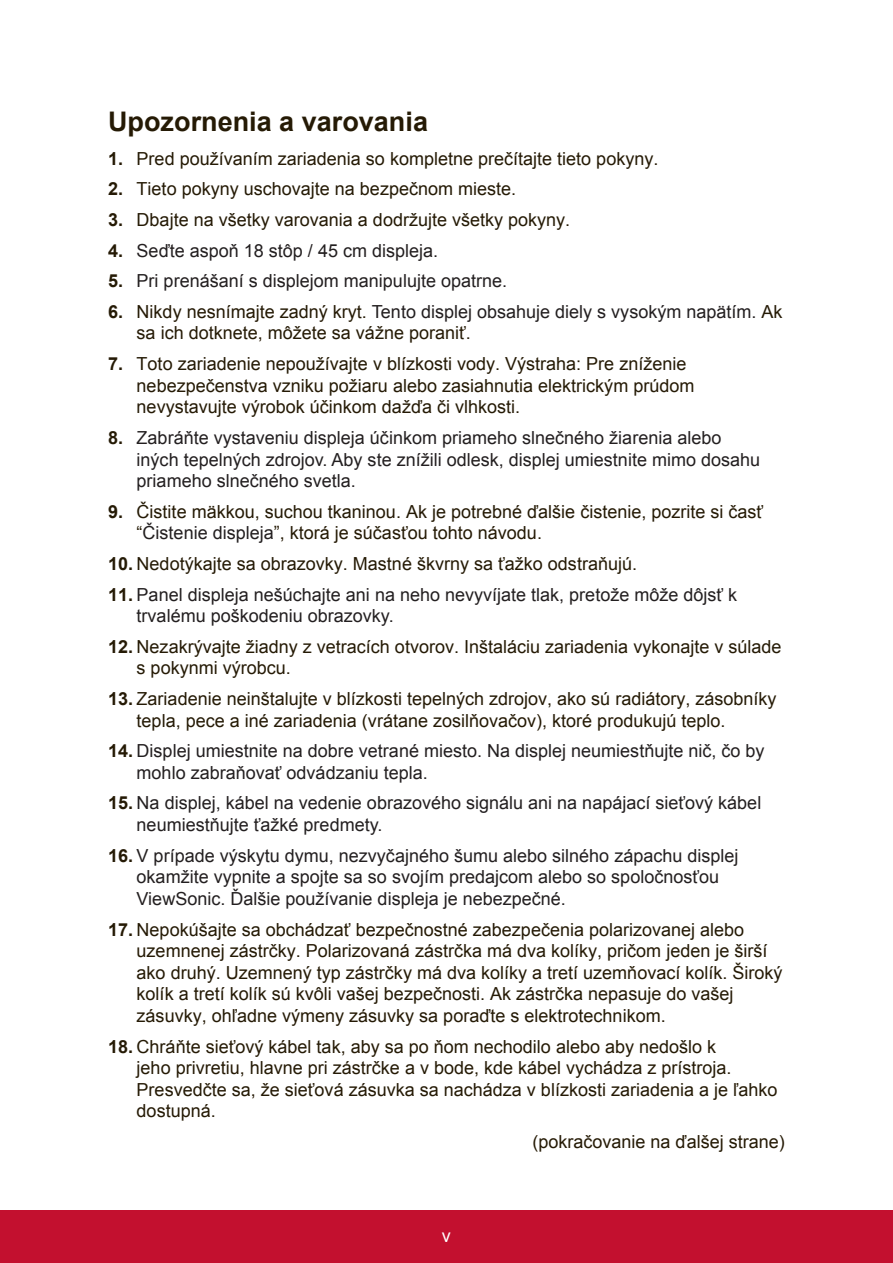
<style>
.page{position:relative;width:893px;height:1263px;background:#fff}
.page>*{position:absolute;margin:0;border:0;box-sizing:border-box;transform-origin:0 0}
.t1{font:700 27px "Arial";color:#251a05}
.t2{font:18px/21.6px "Arial";color:#251a05}
.t3{font:18px/21.6px "Arial";color:#231f20}
.t4{font:18px "Arial";color:#fff}
.s1{font-weight:700}
.s2{font-weight:700;color:#251a05}
.s3{color:#231f20}
</style>
<div class="page">
<div style="left:0;top:1210px;width:892px;height:53px;background:#c3102f"></div>
<h1 class="t1" style="left:108px;top:104px;width:321px">Upozornenia a varovania</h1>
<p class="t2" style="left:108px;top:148px;width:551px"><span class="s1">1.</span> Pred používaním zariadenia so kompletne prečítajte tieto pokyny.</p>
<p class="t2" style="left:108px;top:178px;width:409px"><span class="s1">2.</span> Tieto pokyny uschovajte na bezpečnom mieste.</p>
<p class="t2" style="left:108px;top:209px;width:463px"><span class="s1">3.</span> Dbajte na všetky varovania a dodržujte všetky pokyny.</p>
<p class="t3" style="left:108px;top:240px;width:331px"><span class="s2">4.</span> Seďte aspoň 18 stôp / 45 cm displeja.</p>
<p class="t3" style="left:108px;top:270px;width:400px"><span class="s2">5.</span> Pri prenášaní s displejom manipulujte opatrne.</p>
<p class="t2" style="left:136px;top:301px;width:647px;text-indent:-28px"><span class="s1">6.</span> Nikdy nesnímajte zadný kryt. <span class="s3">Tento displej obsahuje diely s vysokým napätím.</span> Ak sa ich dotknete, môžete sa vážne poraniť.</p>
<p class="t2" style="left:136px;top:353px;width:559px;text-indent:-28px"><span class="s1">7.</span> Toto zariadenie nepoužívajte v blízkosti vody. Výstraha: Pre zníženie nebezpečenstva vzniku požiaru alebo zasiahnutia elektrickým prúdom nevystavujte výrobok účinkom dažďa či vlhkosti.</p>
<p class="t3" style="left:136px;top:427px;width:624px;text-indent:-28px"><span class="s2">8.</span> Zabráňte vystaveniu displeja účinkom priameho slnečného žiarenia alebo iných tepelných zdrojov. Aby ste znížili odlesk, displej umiestnite mimo dosahu priameho slnečného svetla.</p>
<p class="t2" style="left:136px;top:501px;width:628px;text-indent:-28px"><span class="s1">9.</span> Čistite mäkkou, suchou tkaninou. Ak je potrebné ďalšie čistenie, pozrite si časť “<span class="s3">Čistenie displeja</span>”, ktorá je súčasťou tohto návodu.</p>
<p class="t2" style="left:108px;top:553px;width:530px"><span class="s1">10.</span> Nedotýkajte sa obrazovky. Mastné škvrny sa ťažko odstraňujú.</p>
<p class="t3" style="left:136px;top:583px;width:602px;text-indent:-28px"><span class="s2">11.</span> Panel displeja nešúchajte ani na neho nevyvíjate tlak, pretože môže dôjsť k trvalému poškodeniu obrazovky.</p>
<p class="t2" style="left:136px;top:636px;width:646px;text-indent:-28px"><span class="s1">12.</span> Nezakrývajte žiadny z vetracích otvorov. Inštaláciu zariadenia vykonajte v súlade s pokynmi výrobcu.</p>
<p class="t2" style="left:136px;top:688px;width:641px;text-indent:-28px"><span class="s1">13.</span> Zariadenie neinštalujte v blízkosti tepelných zdrojov, ako sú radiátory, zásobníky tepla, pece a iné zariadenia (vrátane zosilňovačov), ktoré produkujú teplo.</p>
<p class="t3" style="left:136px;top:740px;width:629px;text-indent:-28px"><span class="s2">14.</span> Displej umiestnite na dobre vetrané miesto. Na displej neumiestňujte nič, čo by mohlo zabraňovať odvádzaniu tepla.</p>
<p class="t3" style="left:136px;top:792px;width:626px;text-indent:-28px"><span class="s2">15.</span> Na displej, kábel na vedenie obrazového signálu ani na napájací sieťový kábel neumiestňujte ťažké predmety.</p>
<p class="t3" style="left:136px;top:844px;width:603px;text-indent:-28px"><span class="s2">16.</span> V prípade výskytu dymu, nezvyčajného šumu alebo silného zápachu displej okamžite vypnite a spojte sa so svojím predajcom alebo so spoločnosťou<br>ViewSonic. Ďalšie používanie displeja je nebezpečné.</p>
<p class="t2" style="left:136px;top:918px;width:647px;text-indent:-28px"><span class="s1">17.</span> Nepokúšajte sa obchádzať bezpečnostné zabezpečenia polarizovanej alebo uzemnenej zástrčky. Polarizovaná zástrčka má dva kolíky, pričom jeden je širší ako druhý. Uzemnený typ zástrčky má dva kolíky a tretí uzemňovací kolík. Široký kolík a tretí kolík sú kvôli vašej bezpečnosti. Ak zástrčka nepasuje do vašej zásuvky, ohľadne výmeny zásuvky sa poraďte s elektrotechnikom.</p>
<p class="t2" style="left:136px;top:1035px;width:642px;text-indent:-28px"><span class="s1">18.</span> Chráňte sieťový kábel tak, aby sa po ňom nechodilo alebo aby nedošlo k<br>jeho privretiu, hlavne pri zástrčke a v bode, kde kábel vychádza z prístroja.<br>Presvedčte sa, že sieťová zásuvka sa nachádza v blízkosti zariadenia a je ľahko dostupná.</p>
<p class="t2" style="left:532px;top:1131px;width:254px">(pokračovanie na ďalšej strane)</p>
<p class="t4" style="left:442px;top:1223px;width:10px">v</p>
</div>
